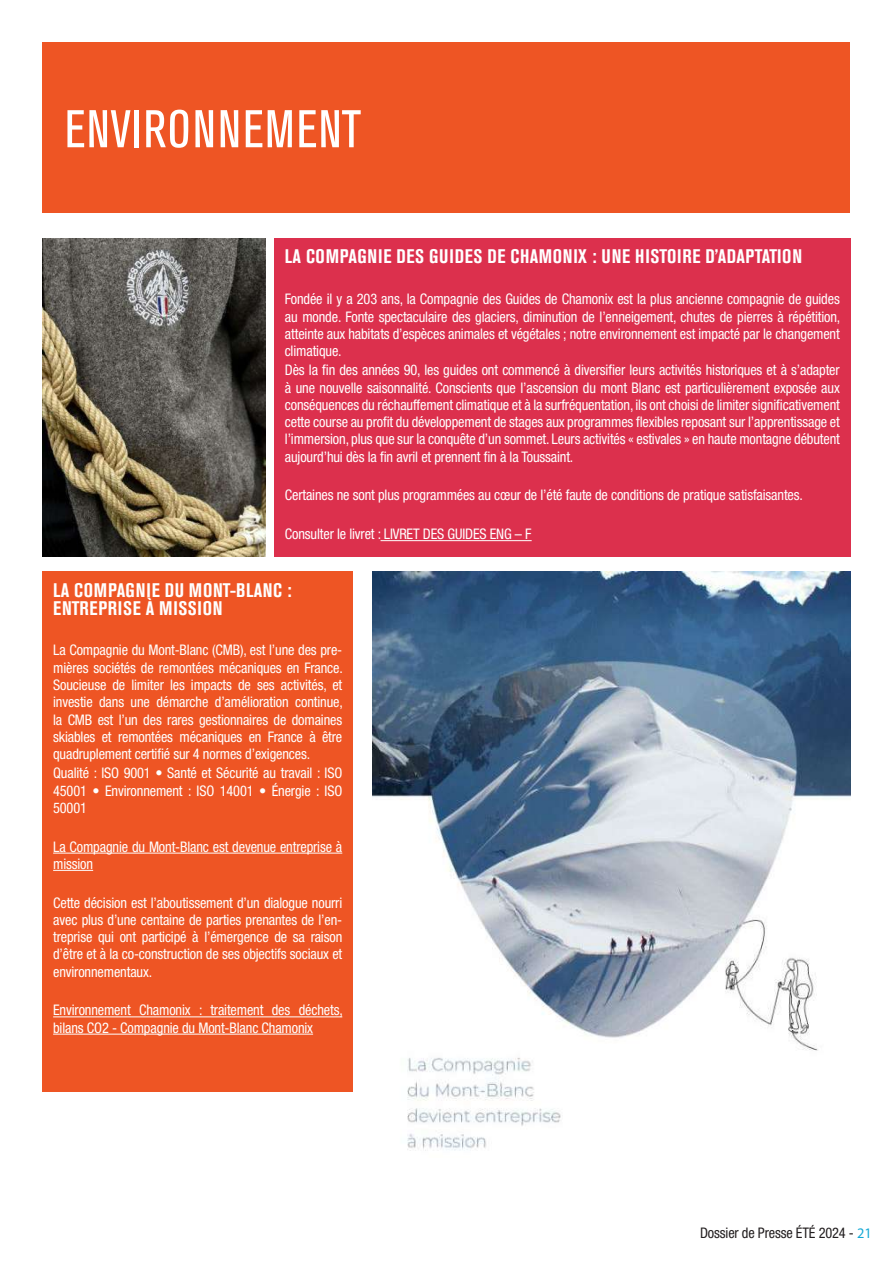
<style>
.page{position:relative;width:893px;height:1263px;background:#fff}
.page>*{position:absolute;margin:0;border:0;box-sizing:border-box;transform-origin:0 0}
.t1{font:condensed 52.5px "Akzidenz Grotesk BE";letter-spacing:.02em;color:#fff}
.t2{font:700 condensed 19.5px/18px "Akzidenz Grotesk BE";letter-spacing:.035em;color:#fff}
.t3{font:condensed 14.7px/17.2px "Helvetica Neue LT Std";letter-spacing:-.01em;color:#fff;text-align:justify}
.t4{font:condensed 14.7px "Helvetica Neue LT Std";letter-spacing:-.01em;color:#231f20}
.s1{font-family:"Myriad Pro";font-stretch:normal;color:#13a8d5}
</style>
<div class="page">
<div style="left:43px;top:43px;width:807px;height:170px;background:#ee5524"></div>
<div style="left:274px;top:238px;width:576px;height:318px;background:#dc304d"></div>
<hr style="left:381px;top:540px;width:151px;height:1px;background:#fff">
<div style="left:43px;top:571px;width:310px;height:521px;background:#ee5524"></div>
<hr style="left:53px;top:853px;width:289px;height:1px;background:#fff">
<hr style="left:53px;top:870px;width:40px;height:1px;background:#fff">
<hr style="left:53px;top:1016px;width:289px;height:1px;background:#fff">
<hr style="left:53px;top:1034px;width:260px;height:1px;background:#fff">
<img style="left:43px;top:238px;width:223px;height:318px">
<img style="left:372px;top:571px;width:478px;height:580px">
<h1 class="t1" style="left:65px;top:100px;width:298px">ENVIRONNEMENT</h1>
<h2 class="t2" style="left:285px;top:248px;width:519px">LA COMPAGNIE DES GUIDES DE CHAMONIX : UNE HISTOIRE D’ADAPTATION</h2>
<p class="t3" style="left:285px;top:290px;width:557px">Fondée il y a 203 ans, la Compagnie des Guides de Chamonix est la plus ancienne compagnie de guides au monde. Fonte spectaculaire des glaciers, diminution de l’enneigement, chutes de pierres à répétition, atteinte aux habitats d’espèces animales et végétales ; notre environnement est impacté par le changement climatique.</p>
<p class="t3" style="left:285px;top:361px;width:556px">Dès la fin des années 90, les guides ont commencé à diversifier leurs activités historiques et à s’adapter à une nouvelle saisonnalité. Conscients que l’ascension du mont Blanc est particulièrement exposée aux conséquences du réchauffement climatique et à la surfréquentation, ils ont choisi de limiter significativement cette course au profit du développement de stages aux programmes flexibles reposant sur l’apprentissage et l’immersion, plus que sur la conquête d’un sommet. Leurs activités « estivales » en haute montagne débutent aujourd’hui dès la fin avril et prennent fin à la Toussaint.</p>
<p class="t3" style="left:285px;top:486px;width:520px">Certaines ne sont plus programmées au cœur de l’été faute de conditions de pratique satisfaisantes.</p>
<p class="t3" style="left:285px;top:525px;width:248px">Consulter le livret : LIVRET DES GUIDES ENG – F</p>
<h2 class="t2" style="left:53px;top:581px;width:240px">LA COMPAGNIE DU MONT-BLANC :<br>ENTREPRISE À MISSION</h2>
<p class="t3" style="left:53px;top:641px;width:291px">La Compagnie du Mont-Blanc (CMB), est l’une des pre&shy;mières sociétés de remontées mécaniques en France.<br>Soucieuse de limiter les impacts de ses activités, et investie dans une démarche d’amélioration continue, la CMB est l’un des rares gestionnaires de domaines skiables et remontées mécaniques en France à être quadruplement certifié sur 4 normes d’exigences.</p>
<p class="t3" style="left:53px;top:764px;width:291px">Qualité : ISO 9001 • Santé et Sécurité au travail : ISO 45001 • Environnement : ISO 14001 • Énergie : ISO 50001</p>
<p class="t3" style="left:53px;top:838px;width:291px">La Compagnie du Mont-Blanc est devenue entreprise à mission</p>
<p class="t3" style="left:53px;top:894px;width:291px">Cette décision est l’aboutissement d’un dialogue nourri avec plus d’une centaine de parties prenantes de l’en&shy;treprise qui ont participé à l’émergence de sa raison d’être et à la co-construction de ses objectifs sociaux et environnementaux.</p>
<p class="t3" style="left:53px;top:1001px;width:291px">Environnement Chamonix : traitement des déchets, bilans CO2 - Compagnie du Mont-Blanc Chamonix</p>
<p class="t4" style="left:700px;top:1224px;width:173px">Dossier de Presse ÉTÉ 2024 - <span class="s1">21</span></p>
</div>
